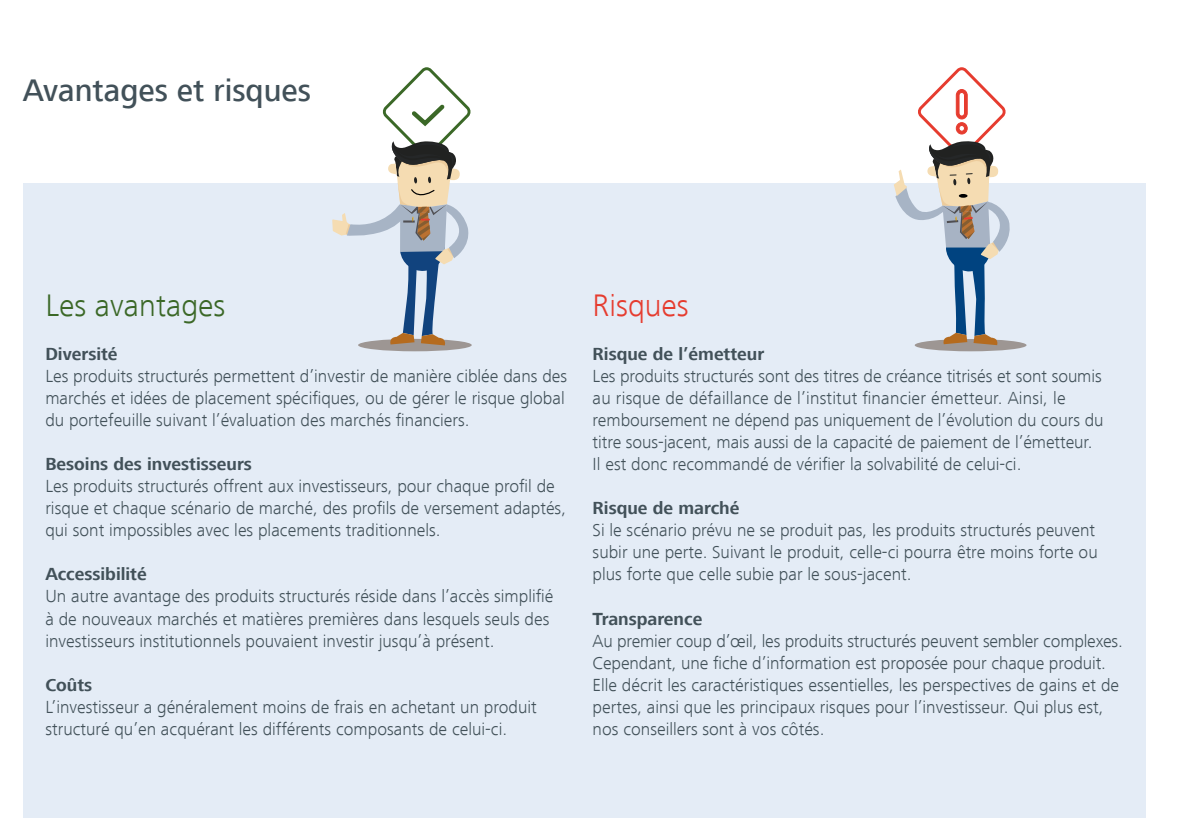
<style>
.page{position:relative;width:1191px;height:840px;background:#fff}
.page>*{position:absolute;margin:0;border:0;box-sizing:border-box;transform-origin:0 0}
.t1{font:500 32px "Frutiger Next LT";color:#425159}
.t2{font:300 32px "Frutiger Next LT";color:#3b6827}
.t3{font:300 32px "Frutiger Next LT";color:#e63c2f}
.t4{font:300 18px/22px "Frutiger Next LT";color:#425159}
.t5{font:700 18px "Frutiger Next LT";color:#425159}
</style>
<div class="page">
<div style="left:23px;top:183px;width:1122px;height:633px;background:#e4ecf6"></div>
<div style="left:358px;top:338px;width:114px;height:13px;background:#9d9693;border-radius:50%"></div>
<svg style="left:332px;top:67px;width:140px;height:278px"></svg>
<div style="left:914px;top:339px;width:112px;height:12px;background:#9d9693;border-radius:50%"></div>
<svg style="left:894px;top:67px;width:119px;height:278px"></svg>
<h1 class="t1" style="left:23px;top:72px;width:290px">Avantages et risques</h1>
<h1 class="t2" style="left:45px;top:288px;width:182px">Les avantages</h1>
<p class="t5" style="left:45px;top:344px;width:74px">Diversité</p>
<p class="t4" style="left:45px;top:365px;width:523px">Les produits structurés permettent d’investir de manière ciblée dans des marchés et idées de placement spécifiques, ou de gérer le risque global du portefeuille suivant l’évaluation des marchés financiers.</p>
<p class="t5" style="left:45px;top:454px;width:208px">Besoins des investisseurs</p>
<p class="t4" style="left:45px;top:475px;width:522px">Les produits structurés offrent aux investisseurs, pour chaque profil de risque et chaque scénario de marché, des profils de versement adaptés, qui sont impossibles avec les placements traditionnels.</p>
<p class="t5" style="left:45px;top:564px;width:103px">Accessibilité</p>
<p class="t4" style="left:45px;top:585px;width:509px">Un autre avantage des produits structurés réside dans l’accès simplifié à de nouveaux marchés et matières premières dans lesquels seuls des investisseurs institutionnels pouvaient investir jusqu’à présent.</p>
<p class="t5" style="left:45px;top:674px;width:48px">Coûts</p>
<p class="t4" style="left:45px;top:695px;width:493px">L’investisseur a généralement moins de frais en achetant un produit structuré qu’en acquérant les différents composants de celui-ci.</p>
<h1 class="t3" style="left:592px;top:288px;width:98px">Risques</h1>
<p class="t5" style="left:592px;top:344px;width:173px">Risque de l’émetteur</p>
<p class="t4" style="left:592px;top:365px;width:512px">Les produits structurés sont des titres de créance titrisés et sont soumis au risque de défaillance de l’institut financier émetteur. Ainsi, le remboursement ne dépend pas uniquement de l’évolution du cours du titre sous-jacent, mais aussi de la capacité de paiement de l’émetteur.<br>Il est donc recommandé de vérifier la solvabilité de celui-ci.</p>
<p class="t5" style="left:592px;top:498px;width:148px">Risque de marché</p>
<p class="t4" style="left:592px;top:519px;width:506px">Si le scénario prévu ne se produit pas, les produits structurés peuvent subir une perte. Suivant le produit, celle-ci pourra être moins forte ou plus forte que celle subie par le sous-jacent.</p>
<p class="t5" style="left:592px;top:608px;width:111px">Transparence</p>
<p class="t4" style="left:592px;top:629px;width:532px">Au premier coup d’œil, les produits structurés peuvent sembler complexes.<br>Cependant, une fiche d’information est proposée pour chaque produit.<br>Elle décrit les caractéristiques essentielles, les perspectives de gains et de pertes, ainsi que les principaux risques pour l’investisseur. Qui plus est, nos conseillers sont à vos côtés.</p>
</div>
